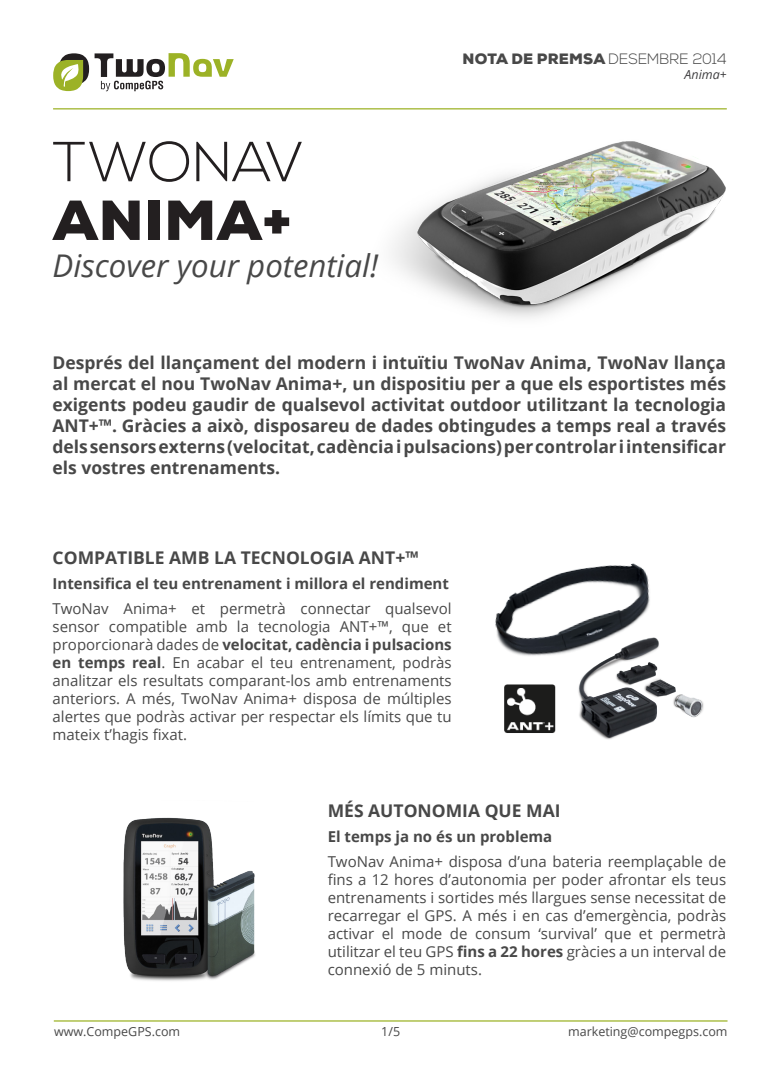
<style>
.page{position:relative;width:780px;height:1088px;background:#fff}
.page>*{position:absolute;margin:0;border:0;box-sizing:border-box;transform-origin:0 0}
.P2_izquierda{font:300 56.25px/58.8px "Nexa";color:#231f20}
.P2_izquierda-2{font:italic 31.25px "Open Sans";color:#484848}
.P1_justificado{font:700 17.5px/21px "Open Sans";color:#484848;text-align:justify}
.P1_justificado-2{font:15px/18px "Open Sans";color:#484848;text-align:justify}
.P1_justificado-3{font:700 15px "Open Sans";color:#484848}
.t1{font:900 15px "Nexa";letter-spacing:.015em;color:#484848}
.P5_derecha{font:12.5px "Open Sans";color:#484848}
.t2{font:italic 12.5px "Open Sans";color:#414042}
.s1{font-weight:900}
.s2{font-weight:300}
.s3{font-weight:700}
</style>
<div class="page">
<svg style="left:95px;top:53px;width:139px;height:38px"></svg>
<svg style="left:53px;top:53px;width:36px;height:38px"></svg>
<hr style="left:53px;top:108px;width:673px;height:1px;background:#9cb226">
<hr style="left:54px;top:1020px;width:673px;height:1px;background:#9cb226">
<img style="left:392px;top:141px;width:334px;height:177px">
<img style="left:123px;top:817px;width:132px;height:164px">
<img style="left:504px;top:684px;width:52px;height:49px">
<img style="left:578px;top:683px;width:126px;height:57px">
<img style="left:495px;top:563px;width:172px;height:120px">
<p class="P2_izquierda" style="left:53px;top:135px;width:252px">TWONAV<br><span class="s1">ANIMA+</span></p>
<p class="P2_izquierda-2" style="left:53px;top:245px;width:327px">Discover your potential!</p>
<p class="t1" style="left:462px;top:50px;width:266px">NOTA DE PREMSA <span class="s2">DESEMBRE 2014</span></p>
<p class="t2" style="left:684px;top:66px;width:44px">Anima+</p>
<p class="P1_justificado" style="left:52px;top:352px;width:675px">Després del llançament del modern i intuïtiu TwoNav Anima, TwoNav llança al mercat el nou TwoNav Anima+, un dispositiu per a que els esportistes més exigents podeu gaudir de qualsevol activitat outdoor utilitzant la tecnologia ANT+™. Gràcies a això, disposareu de dades obtingudes a temps real a través dels sensors externs (velocitat, cadència i pulsacions) per controlar i intensificar els vostres entrenaments.</p>
<p class="P1_justificado" style="left:53px;top:547px;width:367px">COMPATIBLE AMB LA TECNOLOGIA ANT+™</p>
<p class="P1_justificado-3" style="left:53px;top:573px;width:398px">Intensifica el teu entrenament i millora el rendiment</p>
<p class="P1_justificado-2" style="left:53px;top:599px;width:400px">TwoNav Anima+ et permetrà connectar qualsevol sensor compatible amb la tecnologia ANT+™, que et proporcionarà dades de <span class="s3">velocitat, cadència i pulsacions en temps real</span>. En acabar el teu entrenament, podràs analitzar els resultats comparant-los amb entrenaments anteriors. A més, TwoNav Anima+ disposa de múltiples alertes que podràs activar per respectar els límits que tu mateix t’hagis fixat.</p>
<p class="P1_justificado" style="left:327px;top:800px;width:234px">MÉS AUTONOMIA QUE MAI</p>
<p class="P1_justificado-3" style="left:327px;top:826px;width:226px">El temps ja no és un problema</p>
<p class="P1_justificado-2" style="left:327px;top:852px;width:400px">TwoNav Anima+ disposa d’una bateria reemplaçable de fins a 12 hores d’autonomia per poder afrontar els teus entrenaments i sortides més llargues sense necessitat de recarregar el GPS. A més i en cas d’emergència, podràs activar el mode de consum ‘survival’ que et permetrà utilitzar el teu GPS <span class="s3">fins a 22 hores</span> gràcies a un interval de connexió de 5 minuts.</p>
<p class="P5_derecha" style="left:54px;top:1022px;width:128px">www.CompeGPS.com</p>
<p class="P5_derecha" style="left:381px;top:1022px;width:20px">1/5</p>
<p class="P5_derecha" style="left:568px;top:1022px;width:161px">marketing@compegps.com</p>
</div>
